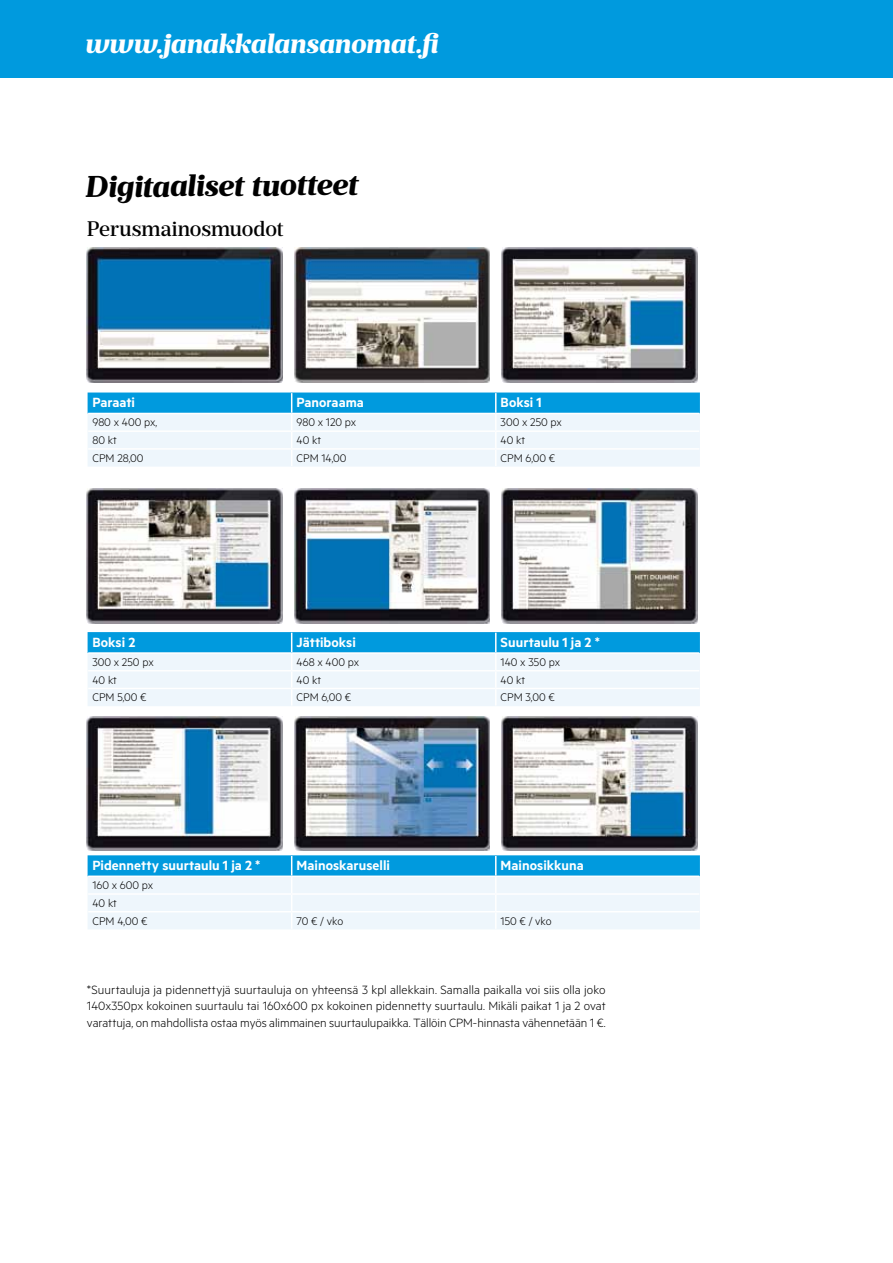
<style>
.page{position:relative;width:893px;height:1263px;background:#fff}
.page>*{position:absolute;margin:0;border:0;box-sizing:border-box;transform-origin:0 0}
.t1{font:italic 800 30px "Prumo Text";letter-spacing:-.02em;color:#000}
.t2{font:italic 800 27px "Prumo Text";letter-spacing:-.01em;color:#fff}
.t3{font:500 21px "Prumo Text";letter-spacing:-.01em;color:#000}
.t4{font:600 15px "Metric";letter-spacing:.005em;color:#fff}
.t5{font:300 13.5px/16.5px "Metric";letter-spacing:-.005em;color:#000;text-align:justify}
.t6{font:300 12.45px/17.7px "Metric";color:#000}
</style>
<div class="page">
<div style="left:0;top:0;width:893px;height:78px;background:#009ade"></div>
<img style="left:87px;top:248px;width:196px;height:135px">
<img style="left:87px;top:488px;width:196px;height:135px">
<img style="left:87px;top:716px;width:196px;height:135px">
<img style="left:294px;top:248px;width:196px;height:135px">
<img style="left:294px;top:488px;width:196px;height:135px">
<img style="left:294px;top:716px;width:196px;height:135px">
<img style="left:502px;top:248px;width:195px;height:135px">
<img style="left:502px;top:488px;width:195px;height:135px">
<img style="left:502px;top:716px;width:195px;height:135px">
<svg style="left:88px;top:392px;width:612px;height:75px;background:#afddf4"></svg>
<svg style="left:88px;top:855px;width:612px;height:74px;background:#aeddf4"></svg>
<svg style="left:88px;top:632px;width:612px;height:74px;background:#aeddf3"></svg>
<h2 class="t2" style="left:86px;top:27px;width:359px">www.janakkalansanomat.fi</h2>
<h1 class="t1" style="left:86px;top:167px;width:274px">Digitaaliset tuotteet</h1>
<h3 class="t3" style="left:87px;top:216px;width:198px">Perusmainosmuodot</h3>
<p class="t4" style="left:92px;top:393px;width:44px">Paraati</p>
<p class="t4" style="left:296px;top:393px;width:69px">Panoraama</p>
<p class="t4" style="left:501px;top:393px;width:43px">Boksi 1</p>
<p class="t6" style="left:92px;top:413px;width:66px">980 x 400 px,</p>
<p class="t6" style="left:296px;top:413px;width:61px">980 x 120 px</p>
<p class="t6" style="left:501px;top:413px;width:63px">300 x 250 px</p>
<p class="t6" style="left:92px;top:431px;width:26px">80 kt</p>
<p class="t6" style="left:296px;top:431px;width:26px">40 kt</p>
<p class="t6" style="left:501px;top:431px;width:26px">40 kt</p>
<p class="t6" style="left:92px;top:448px;width:53px">CPM 28,00</p>
<p class="t6" style="left:296px;top:448px;width:52px">CPM 14,00</p>
<p class="t6" style="left:501px;top:448px;width:56px">CPM 6,00 €</p>
<p class="t4" style="left:92px;top:633px;width:44px">Boksi 2</p>
<p class="t4" style="left:296px;top:633px;width:61px">Jättiboksi</p>
<p class="t4" style="left:501px;top:633px;width:101px">Suurtaulu 1 ja 2 *</p>
<p class="t6" style="left:92px;top:653px;width:63px">300 x 250 px</p>
<p class="t6" style="left:296px;top:653px;width:64px">468 x 400 px</p>
<p class="t6" style="left:501px;top:653px;width:61px">140 x 350 px</p>
<p class="t6" style="left:92px;top:670px;width:26px">40 kt</p>
<p class="t6" style="left:296px;top:670px;width:26px">40 kt</p>
<p class="t6" style="left:501px;top:670px;width:26px">40 kt</p>
<p class="t6" style="left:92px;top:688px;width:56px">CPM 5,00 €</p>
<p class="t6" style="left:296px;top:688px;width:56px">CPM 6,00 €</p>
<p class="t6" style="left:501px;top:688px;width:56px">CPM 3,00 €</p>
<p class="t4" style="left:92px;top:856px;width:169px">Pidennetty suurtaulu 1 ja 2 *</p>
<p class="t4" style="left:296px;top:856px;width:95px">Mainoskaruselli</p>
<p class="t4" style="left:501px;top:856px;width:85px">Mainosikkuna</p>
<p class="t6" style="left:92px;top:876px;width:62px">160 x 600 px<br>40 kt<br>CPM 4,00 €</p>
<p class="t6" style="left:296px;top:911px;width:48px">70 € / vko</p>
<p class="t6" style="left:501px;top:911px;width:52px">150 € / vko</p>
<p class="t5" style="left:87px;top:980px;width:520px">*Suurtauluja ja pidennettyjä suurtauluja on yhteensä 3 kpl allekkain. Samalla paikalla voi siis olla joko 140x350px kokoinen suurtaulu tai 160x600 px kokoinen pidennetty suurtaulu. Mikäli paikat 1 ja 2 ovat varattuja, on mahdollista ostaa myös alimmainen suurtaulupaikka. Tällöin CPM-hinnasta vähennetään 1 €.</p>
</div>
